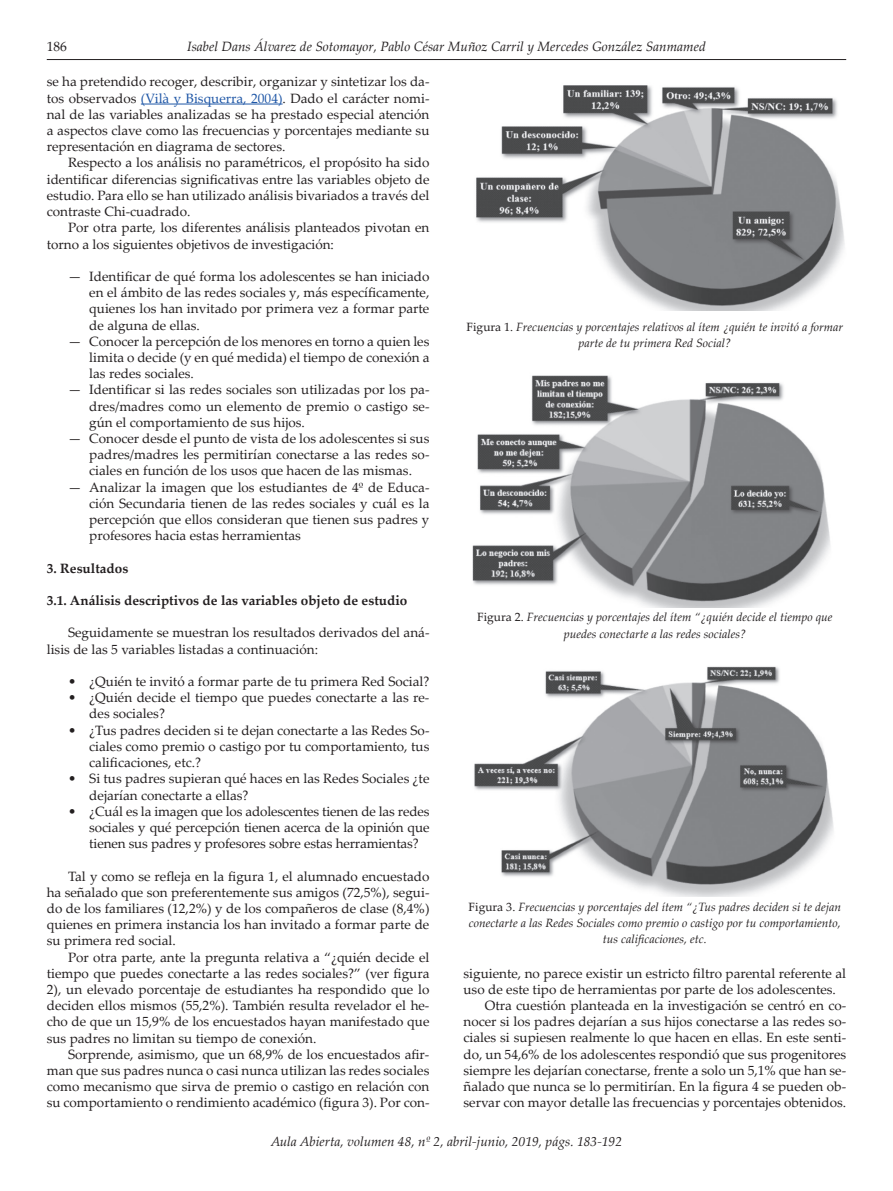
<style>
.page{position:relative;width:893px;height:1191px;background:#fff}
.page>*{position:absolute;margin:0;border:0;box-sizing:border-box;transform-origin:0 0}
.t1{font:13.5px/16.2px "Palatino Linotype";color:#231f20;text-align:justify}
.t2{font:italic 13.5px "Palatino Linotype";color:#231f20}
.t3{font:700 13.5px "Palatino Linotype";color:#231f20}
.t4{font:italic 12px/16.2px "Palatino Linotype";color:#231f20;text-align:center}
.s1{color:#1e56a6}
.s2{font-style:normal}
</style>
<div class="page">
<hr style="left:47px;top:59px;width:799px;height:1px;background:#231f20">
<hr style="left:141px;top:104px;width:142px;height:1px;background:#1e56a6">
<img style="left:476px;top:85px;width:369px;height:225px">
<img style="left:472px;top:375px;width:358px;height:232px">
<img style="left:474px;top:666px;width:360px;height:230px">
<p class="t2" style="left:187px;top:36px;width:520px">Isabel Dans Álvarez de Sotomayor, Pablo César Muñoz Carril y Mercedes González Sanmamed</p>
<p class="t1" style="left:47px;top:38px;width:22px">186</p>
<p class="t1" style="left:47px;top:73px;width:384px">se ha pretendido recoger, describir, organizar y sintetizar los da&shy;tos observados <span class="s1">(Vilà y Bisquerra, 2004)</span>. Dado el carácter nomi&shy;nal de las variables analizadas se ha prestado especial atención a aspectos clave como las frecuencias y porcentajes mediante su representación en diagrama de sectores.</p>
<p class="t1" style="left:47px;top:154px;width:384px;text-indent:21px">Respecto a los análisis no paramétricos, el propósito ha sido identificar diferencias significativas entre las variables objeto de estudio. Para ello se han utilizado análisis bivariados a través del contraste Chi-cuadrado.</p>
<p class="t1" style="left:47px;top:219px;width:384px;text-indent:21px">Por otra parte, los diferentes análisis planteados pivotan en torno a los siguientes objetivos de investigación:</p>
<p class="t1" style="left:89px;top:268px;width:342px;text-indent:-21px">— Identificar de qué forma los adolescentes se han iniciado en el ámbito de las redes sociales y, más específicamente, quienes los han invitado por primera vez a formar parte de alguna de ellas.</p>
<p class="t1" style="left:89px;top:332px;width:342px;text-indent:-21px">— Conocer la percepción de los menores en torno a quien les limita o decide (y en qué medida) el tiempo de conexión a las redes sociales.</p>
<p class="t1" style="left:89px;top:381px;width:342px;text-indent:-21px">— Identificar si las redes sociales son utilizadas por los pa&shy;dres/madres como un elemento de premio o castigo se&shy;gún el comportamiento de sus hijos.</p>
<p class="t1" style="left:89px;top:430px;width:342px;text-indent:-21px">— Conocer desde el punto de vista de los adolescentes si sus padres/madres les permitirían conectarse a las redes so&shy;ciales en función de los usos que hacen de las mismas.</p>
<p class="t1" style="left:89px;top:478px;width:342px;text-indent:-21px">— Analizar la imagen que los estudiantes de 4º de Educa&shy;ción Secundaria tienen de las redes sociales y cuál es la percepción que ellos consideran que tienen sus padres y profesores hacia estas herramientas</p>
<p class="t3" style="left:47px;top:558px;width:83px">3. Resultados</p>
<p class="t3" style="left:47px;top:591px;width:362px">3.1. Análisis descriptivos de las variables objeto de estudio</p>
<p class="t1" style="left:47px;top:624px;width:384px;text-indent:21px">Seguidamente se muestran los resultados derivados del aná&shy;lisis de las 5 variables listadas a continuación:</p>
<p class="t1" style="left:68px;top:673px;width:363px">• ¿Quién te invitó a formar parte de tu primera Red Social?</p>
<p class="t1" style="left:89px;top:689px;width:342px;text-indent:-21px">• ¿Quién decide el tiempo que puedes conectarte a las re&shy;des sociales?</p>
<p class="t1" style="left:89px;top:721px;width:342px;text-indent:-21px">• ¿Tus padres deciden si te dejan conectarte a las Redes So&shy;ciales como premio o castigo por tu comportamiento, tus calificaciones, etc.?</p>
<p class="t1" style="left:89px;top:770px;width:342px;text-indent:-21px">• Si tus padres supieran qué haces en las Redes Sociales ¿te dejarían conectarte a ellas?</p>
<p class="t1" style="left:89px;top:802px;width:342px;text-indent:-21px">• ¿Cuál es la imagen que los adolescentes tienen de las redes sociales y qué percepción tienen acerca de la opinión que tienen sus padres y profesores sobre estas herramientas?</p>
<p class="t1" style="left:47px;top:867px;width:384px;text-indent:21px">Tal y como se refleja en la figura 1, el alumnado encuestado ha señalado que son preferentemente sus amigos (72,5%), segui&shy;do de los familiares (12,2%) y de los compañeros de clase (8,4%) quienes en primera instancia los han invitado a formar parte de su primera red social.</p>
<p class="t1" style="left:47px;top:948px;width:384px;text-indent:21px">Por otra parte, ante la pregunta relativa a “¿quién decide el tiempo que puedes conectarte a las redes sociales?” (ver figura 2), un elevado porcentaje de estudiantes ha respondido que lo deciden ellos mismos (55,2%). También resulta revelador el he&shy;cho de que un 15,9% de los encuestados hayan manifestado que sus padres no limitan su tiempo de conexión.</p>
<p class="t1" style="left:47px;top:1045px;width:384px;text-indent:21px">Sorprende, asimismo, que un 68,9% de los encuestados afir&shy;man que sus padres nunca o casi nunca utilizan las redes sociales como mecanismo que sirva de premio o castigo en relación con su comportamiento o rendimiento académico (figura 3). Por con-</p>
<p class="t4" style="left:466px;top:318px;width:378px"><span class="s2">Figura 1.</span> Frecuencias y porcentajes relativos al ítem ¿quién te invitó a formar parte de tu primera Red Social?</p>
<p class="t4" style="left:477px;top:608px;width:357px"><span class="s2">Figura 2.</span> Frecuencias y porcentajes del ítem “¿quién decide el tiempo que puedes conectarte a las redes sociales?</p>
<p class="t4" style="left:468px;top:898px;width:374px"><span class="s2">Figura 3.</span> Frecuencias y porcentajes del ítem “¿Tus padres deciden si te dejan conectarte a las Redes Sociales como premio o castigo por tu comportamiento, tus calificaciones, etc.</p>
<p class="t1" style="left:463px;top:964px;width:384px">siguiente, no parece existir un estricto filtro parental referente al</p>
<p class="t1" style="left:463px;top:980px;width:374px">uso de este tipo de herramientas por parte de los adolescentes.</p>
<p class="t1" style="left:485px;top:996px;width:363px">Otra cuestión planteada en la investigación se centró en co-</p>
<p class="t1" style="left:463px;top:1013px;width:384px">nocer si los padres dejarían a sus hijos conectarse a las redes so-</p>
<p class="t1" style="left:463px;top:1029px;width:384px">ciales si supiesen realmente lo que hacen en ellas. En este senti-</p>
<p class="t1" style="left:463px;top:1045px;width:384px">do, un 54,6% de los adolescentes respondió que sus progenitores</p>
<p class="t1" style="left:463px;top:1061px;width:384px">siempre les dejarían conectarse, frente a solo un 5,1% que han se-</p>
<p class="t1" style="left:463px;top:1077px;width:384px">ñalado que nunca se lo permitirían. En la figura 4 se pueden ob-</p>
<p class="t1" style="left:463px;top:1094px;width:384px">servar con mayor detalle las frecuencias y porcentajes obtenidos.</p>
<p class="t2" style="left:271px;top:1131px;width:353px">Aula Abierta, volumen 48, nº 2, abril-junio, 2019, págs. 183-192</p>
</div>
